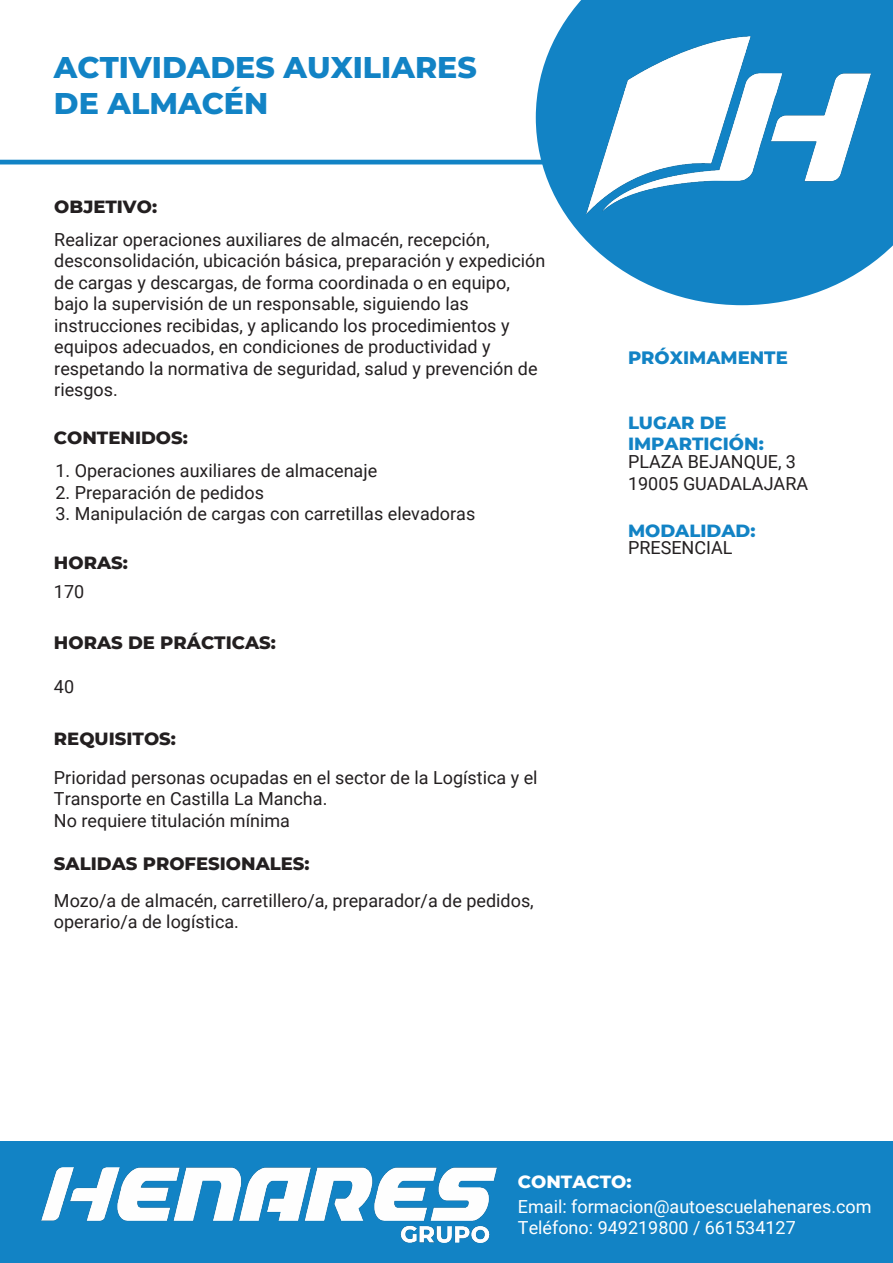
<style>
.page{position:relative;width:893px;height:1263px;background:#fff}
.page>*{position:absolute;margin:0;border:0;box-sizing:border-box;transform-origin:0 0}
.t1{font:800 30px/36px "Montserrat";color:#1283c5}
.t2{font:18px/21.5px "Roboto";color:#231f20}
.t3{font:18px/24.9px "Roboto";color:#fff}
.t4{font:800 18px/21.6px "Montserrat";color:#1283c5}
.t5{font:800 18px/29px "Montserrat";color:#231f20}
.s1{font-family:"Montserrat";font-weight:800}
.s2{font-family:"Roboto";font-weight:400}
.s3{font-family:"Roboto";font-weight:400;color:#231f20}
</style>
<div class="page">
<hr style="left:0;top:160px;width:567px;height:4px;background:#1283c5">
<svg style="left:536px;top:0;width:357px;height:305px;fill:#1283c5"></svg>
<div style="left:0;top:1142px;width:893px;height:121px;background:#1283c5"></div>
<img style="left:42px;top:1167px;width:455px;height:75px">
<img style="left:587px;top:37px;width:284px;height:176px">
<p class="t1" style="left:54px;top:48px;width:424px">ACTIVIDADES AUXILIARES<br>DE ALMACÉN</p>
<p class="t2" style="left:54px;top:189px;width:437px;line-height:32.7px"><span class="s1">OBJETIVO:<br></span>Realizar operaciones auxiliares de almacén, recepción,</p>
<p class="t2" style="left:54px;top:249px;width:493px">desconsolidación, ubicación básica, preparación y expedición de cargas y descargas, de forma coordinada o en equipo, bajo la supervisión de un responsable, siguiendo las instrucciones recibidas, y aplicando los procedimientos y equipos adecuados, en condiciones de productividad y respetando la normativa de seguridad, salud y prevención de riesgos.</p>
<p class="t5" style="left:54px;top:422px;width:135px">CONTENIDOS:</p>
<p class="t2" style="left:55px;top:459px;width:323px">1. Operaciones auxiliares de almacenaje</p>
<p class="t2" style="left:55px;top:481px;width:210px">2. Preparación de pedidos</p>
<p class="t2" style="left:55px;top:502px;width:421px">3. Manipulación de cargas con carretillas elevadoras</p>
<p class="t5" style="left:54px;top:547px;width:75px">HORAS:<br><span class="s2">170</span></p>
<p class="t5" style="left:54px;top:627px;width:224px">HORAS DE PRÁCTICAS:</p>
<p class="t2" style="left:54px;top:675px;width:22px">40</p>
<p class="t2" style="left:54px;top:718px;width:485px;line-height:39.3px"><span class="s1">REQUISITOS:<br></span>Prioridad personas ocupadas en el sector de la Logística y el</p>
<p class="t2" style="left:54px;top:787px;width:275px">Transporte en Castilla La Mancha.<br>No requiere titulación mínima</p>
<p class="t2" style="left:54px;top:845px;width:481px;line-height:36.6px"><span class="s1">SALIDAS PROFESIONALES:<br></span>Mozo/a de almacén, carretillero/a, preparador/a de pedidos,</p>
<p class="t2" style="left:54px;top:910px;width:186px">operario/a de logística.</p>
<p class="t4" style="left:628px;top:346px;width:161px">PRÓXIMAMENTE</p>
<p class="t4" style="left:628px;top:411px;width:137px">LUGAR DE<br>IMPARTICIÓN:</p>
<p class="t2" style="left:628px;top:450px;width:182px">PLAZA BEJANQUE, 3<br>19005 GUADALAJARA</p>
<p class="t4" style="left:628px;top:520px;width:129px;line-height:17.7px">MODALIDAD:<br><span class="s3">PRESENCIAL</span></p>
<p class="t3" style="left:518px;top:1168px;width:355px"><span class="s1">CONTACTO:<br></span>Email: formacion@autoescuelahenares.com</p>
<p class="t3" style="left:518px;top:1215px;width:279px">Teléfono: 949219800 / 661534127</p>
</div>
